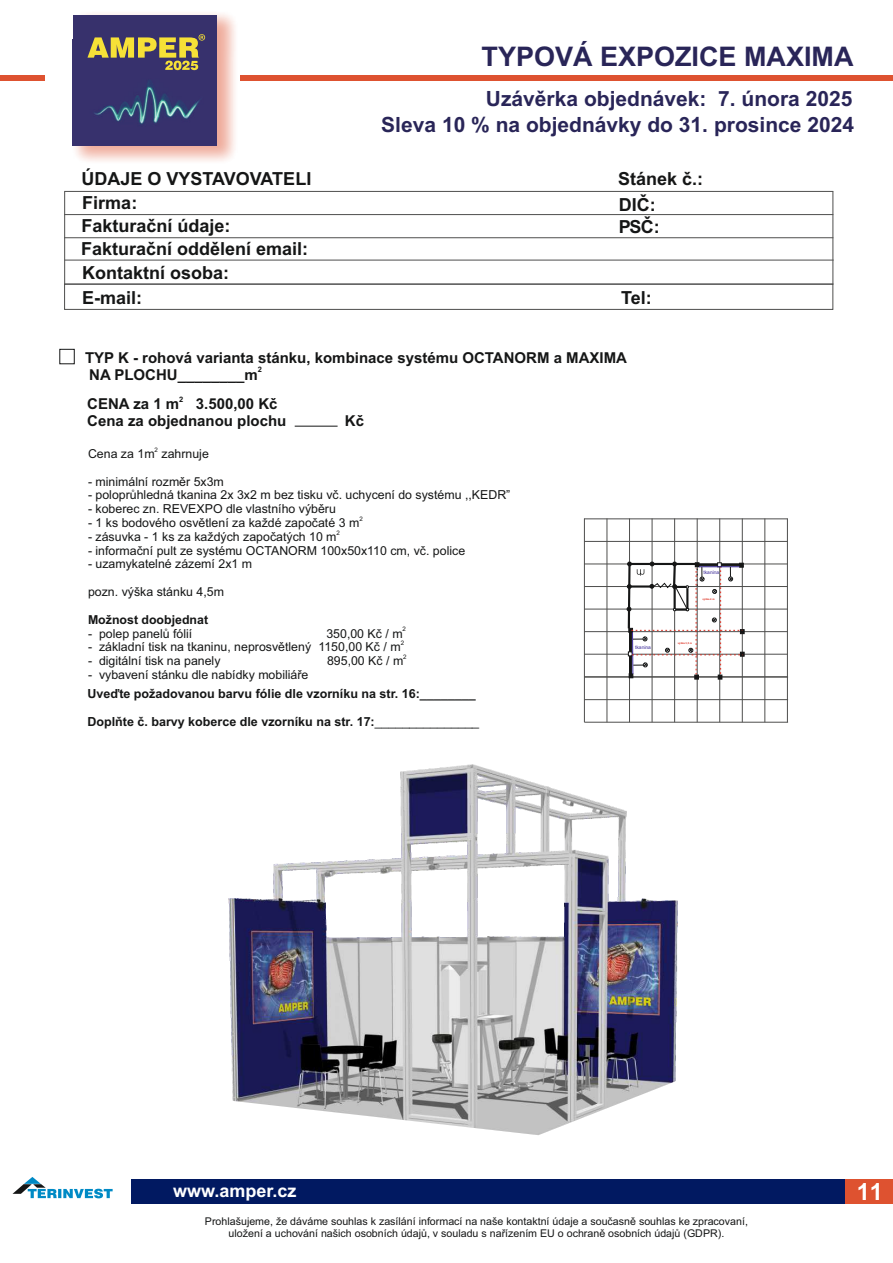
<style>
.page{position:relative;width:893px;height:1263px;background:#fff}
.page>*{position:absolute;margin:0;border:0;box-sizing:border-box;transform-origin:0 0}
.t1{font:700 27px "Arial";color:#292558}
.t2{font:700 23.55px "Arial";color:#fff}
.t3{font:700 21px "Arial";color:#292558}
.t4{font:700 18px/24.2px "Arial";color:#151616}
.t5{font:700 18px "Arial";color:#fff}
.t6{font:700 15px/16.8px "Arial";color:#151616}
.t7{font:700 12.45px "Arial";color:#151616}
.t8{font:12.3px "Arial";color:#151616}
.t9{font:700 12.3px "Arial";color:#151616}
.t10{font:10.65px/11.9px "Arial";color:#151616;text-align:center}
.t11{font:700 7.5px "Arial";color:#151616}
.t12{font:6.15px "Arial";color:#151616}
.t13{font:4.95px "Arial";color:#3c2b99}
.t14{font:700 2.55px "Arial";color:#dd2b1c}
.s1{font-weight:400}
</style>
<div class="page">
<hr style="left:64px;top:191px;width:1px;height:93px;background:#4e4e4d">
<hr style="left:832px;top:191px;width:1px;height:93px;background:#4e4e4d">
<hr style="left:64px;top:237px;width:769px;height:1px;background:#4e4e4d">
<hr style="left:64px;top:214px;width:769px;height:1px;background:#4e4e4d">
<hr style="left:64px;top:191px;width:769px;height:1px;background:#4e4e4d">
<div style="left:64px;top:284px;width:769px;height:26px;border:1px solid #4e4e4d"></div>
<hr style="left:65px;top:260px;width:769px;height:1px;background:#4e4e4d">
<div style="left:59px;top:349px;width:16px;height:15px;border:1px solid #151616"></div>
<hr style="left:295px;top:426px;width:43px;height:1px;background:#151616">
<hr style="left:584px;top:518px;width:1px;height:204px;background:#4e4e4d">
<hr style="left:606px;top:518px;width:1px;height:204px;background:#4e4e4d">
<hr style="left:629px;top:518px;width:1px;height:204px;background:#4e4e4d">
<hr style="left:652px;top:518px;width:1px;height:204px;background:#4e4e4d">
<hr style="left:674px;top:518px;width:1px;height:204px;background:#4e4e4d">
<hr style="left:697px;top:518px;width:1px;height:204px;background:#4e4e4d">
<hr style="left:719px;top:518px;width:1px;height:204px;background:#4e4e4d">
<hr style="left:742px;top:518px;width:1px;height:204px;background:#4e4e4d">
<hr style="left:764px;top:518px;width:1px;height:204px;background:#4e4e4d">
<hr style="left:787px;top:518px;width:1px;height:204px;background:#4e4e4d">
<hr style="left:584px;top:676px;width:204px;height:1px;background:#4e4e4d">
<hr style="left:584px;top:654px;width:204px;height:1px;background:#4e4e4d">
<hr style="left:584px;top:631px;width:204px;height:1px;background:#4e4e4d">
<hr style="left:584px;top:609px;width:204px;height:1px;background:#4e4e4d">
<hr style="left:584px;top:586px;width:204px;height:1px;background:#4e4e4d">
<hr style="left:584px;top:563px;width:204px;height:1px;background:#4e4e4d">
<hr style="left:584px;top:541px;width:204px;height:1px;background:#4e4e4d">
<hr style="left:584px;top:518px;width:204px;height:1px;background:#4e4e4d">
<hr style="left:584px;top:722px;width:204px;height:1px;background:#4e4e4d">
<hr style="left:584px;top:699px;width:204px;height:1px;background:#4e4e4d">
<hr style="left:584px;top:677px;width:204px;height:1px;background:#4e4e4d">
<svg style="left:627px;top:560px;width:118px;height:120px"></svg>
<img style="left:228px;top:764px;width:450px;height:371px">
<div style="left:131px;top:1179px;width:761px;height:25px;background:#011961"></div>
<svg style="left:13px;top:1177px;width:100px;height:21px"></svg>
<div style="left:845px;top:1179px;width:47px;height:25px;background:#de5230"></div>
<div style="left:241px;top:75px;width:652px;height:6px;background:#de5230"></div>
<div style="left:0;top:75px;width:45px;height:6px;background:#de5230"></div>
<div style="left:63px;top:4px;width:183px;height:169px;background:#de5230;opacity:.49"></div>
<img style="left:73px;top:48px;width:144px;height:97px">
<div style="left:73px;top:15px;width:144px;height:33px;background:#37316c"></div>
<svg style="left:87px;top:34px;width:118px;height:36px"></svg>
<h1 class="t1" style="left:481px;top:46px;width:374px">TYPOVÁ EXPOZICE MAXIMA</h1>
<h3 class="t3" style="left:486px;top:90px;width:368px">Uzávěrka objednávek: 7. února 2025</h3>
<h3 class="t3" style="left:381px;top:117px;width:474px">Sleva 10 % na objednávky do 31. prosince 2024</h3>
<h3 class="t4" style="left:82px;top:168px;width:231px">ÚDAJE O VYSTAVOVATELI</h3>
<h3 class="t4" style="left:618px;top:168px;width:87px">Stánek č.:</h3>
<h3 class="t4" style="left:82px;top:193px;width:57px">Firma:</h3>
<h3 class="t4" style="left:81px;top:239px;width:229px">Fakturační oddělení email:<br>Kontaktní osoba:</h3>
<h3 class="t4" style="left:82px;top:215px;width:151px">Fakturační údaje:</h3>
<h3 class="t4" style="left:82px;top:287px;width:62px">E-mail:</h3>
<h3 class="t4" style="left:619px;top:195px;width:43px;line-height:22.5px">DIČ:<br>PSČ:</h3>
<h3 class="t4" style="left:621px;top:287px;width:32px">Tel:</h3>
<p class="t6" style="left:85px;top:351px;width:544px">TYP K - rohová varianta stánku, kombinace systému OCTANORM a MAXIMA</p>
<p class="t11" style="left:258px;top:367px;width:6px">2</p>
<p class="t6" style="left:89px;top:367px;width:170px">NA PLOCHU________m</p>
<p class="t11" style="left:179px;top:396px;width:6px">2</p>
<p class="t6" style="left:87px;top:397px;width:201px">CENA za 1 m 3.500,00 Kč<br>Cena za objednanou plochu</p>
<p class="t6" style="left:345px;top:414px;width:21px">Kč</p>
<p class="t12" style="left:155px;top:447px;width:5px">2</p>
<p class="t8" style="left:88px;top:449px;width:122px">Cena za 1m zahrnuje</p>
<p class="t8" style="left:88px;top:477px;width:137px">- minimální rozměr 5x3m</p>
<p class="t8" style="left:88px;top:490px;width:424px">- poloprůhledná tkanina 2x 3x2 m bez tisku vč. uchycení do systému ,,KEDR”</p>
<p class="t8" style="left:88px;top:504px;width:249px">- koberec zn. REVEXPO dle vlastního výběru</p>
<p class="t12" style="left:359px;top:516px;width:5px">2</p>
<p class="t8" style="left:88px;top:518px;width:273px">- 1 ks bodového osvětlení za každé započaté 3 m</p>
<p class="t12" style="left:337px;top:530px;width:5px">2</p>
<p class="t8" style="left:88px;top:532px;width:250px">- zásuvka - 1 ks za každých započatých 10 m</p>
<p class="t8" style="left:88px;top:546px;width:379px">- informační pult ze systému OCTANORM 100x50x110 cm, vč. police</p>
<p class="t8" style="left:88px;top:559px;width:166px">- uzamykatelné zázemí 2x1 m</p>
<p class="t8" style="left:88px;top:587px;width:137px">pozn. výška stánku 4,5m</p>
<p class="t9" style="left:88px;top:615px;width:122px">Možnost doobjednat</p>
<p class="t12" style="left:403px;top:627px;width:5px">2</p>
<p class="t8" style="left:88px;top:628px;width:106px">- polep panelů fólií</p>
<p class="t8" style="left:326px;top:628px;width:78px">350,00 Kč / m</p>
<p class="t12" style="left:401px;top:641px;width:5px">2</p>
<p class="t8" style="left:88px;top:642px;width:314px">- základní tisk na tkaninu, neprosvětlený 1150,00 Kč / m</p>
<p class="t12" style="left:403px;top:654px;width:5px">2</p>
<p class="t8" style="left:88px;top:656px;width:134px">- digitální tisk na panely</p>
<p class="t8" style="left:327px;top:656px;width:78px">895,00 Kč / m</p>
<p class="t8" style="left:88px;top:670px;width:222px">- vybavení stánku dle nabídky mobiliáře</p>
<p class="t7" style="left:87px;top:689px;width:390px">Uveďte požadovanou barvu fólie dle vzorníku na str. 16:________</p>
<p class="t7" style="left:87px;top:717px;width:393px">Doplňte č. barvy koberce dle vzorníku na str. 17:<span class="s1">_______________</span></p>
<p class="t13" style="left:635px;top:645px;width:17px">tkanina</p>
<p class="t13" style="left:703px;top:570px;width:17px">tkanina</p>
<p class="t14" style="left:702px;top:598px;width:14px">výška 4 m</p>
<p class="t14" style="left:678px;top:642px;width:16px">výška 3,5 m</p>
<h3 class="t5" style="left:173px;top:1183px;width:125px">www.amper.cz</h3>
<p class="t10" style="left:205px;top:1216px;width:544px">Prohlašujeme, že dáváme souhlas k zasílání informací na naše kontaktní údaje a současně souhlas ke zpracovaní, uložení a uchování našich osobních údajů, v souladu s nařízením EU o ochraně osobních údajů (GDPR).</p>
<h2 class="t2" style="left:857px;top:1183px;width:28px">11</h2>
</div>
